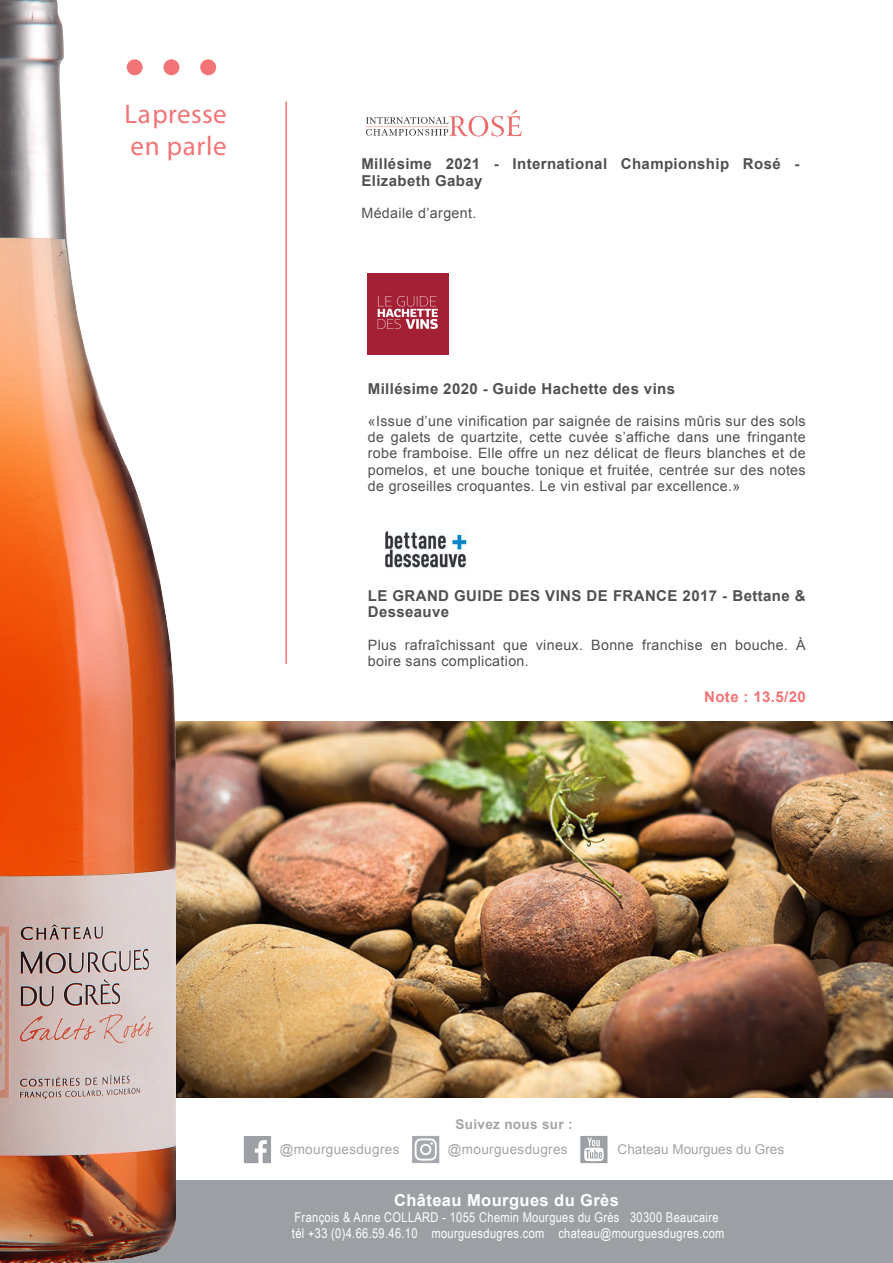
<style>
.page{position:relative;width:893px;height:1263px;background:#fff}
.page>*{position:absolute;margin:0;border:0;box-sizing:border-box;transform-origin:0 0}
.t1{font:27px "Myriad Pro";letter-spacing:.015em;color:#f27476}
.t2{font:700 16.5px "Arial";letter-spacing:.025em;color:#fff}
.t3{font:700 15px/16.2px "Arial";letter-spacing:.025em;color:#51504f}
.t4{font:700 15px "Arial";letter-spacing:.025em;color:#f27476}
.t5{font:14.25px/16.2px "Arial";letter-spacing:.025em;color:#51504f}
.t6{font:13.5px "Arial Narrow";letter-spacing:.025em;color:#fff}
.t7{font:13.5px "Arial";letter-spacing:.025em;color:#a5a4a4}
.t8{font:13.5px "Arial";color:#a5a4a4}
.t9{font:700 13.5px "Arial";letter-spacing:.025em;color:#a5a4a4}
</style>
<div class="page">
<div style="left:0;top:1181px;width:893px;height:82px;background:#9ca0a4"></div>
<img style="left:176px;top:721px;width:717px;height:376px">
<img style="left:0;top:0;width:176px;height:1263px">
<hr style="left:285px;top:101px;width:2px;height:563px;background:#f27476">
<div style="left:200px;top:59px;width:16px;height:16px;background:#f27476;border-radius:50%"></div>
<div style="left:163px;top:59px;width:16px;height:16px;background:#f27476;border-radius:50%"></div>
<div style="left:127px;top:59px;width:16px;height:16px;background:#f27476;border-radius:50%"></div>
<svg style="left:244px;top:1136px;width:27px;height:27px"></svg>
<svg style="left:580px;top:1136px;width:27px;height:27px"></svg>
<svg style="left:412px;top:1136px;width:27px;height:27px"></svg>
<img style="left:368px;top:273px;width:81px;height:81px">
<img style="left:365px;top:109px;width:157px;height:28px">
<img style="left:385px;top:531px;width:82px;height:37px">
<p class="t1" style="left:125px;top:97px;width:104px">La presse</p>
<p class="t1" style="left:131px;top:129px;width:98px">en parle</p>
<p class="t3" style="left:361px;top:156px;width:439px">Millésime 2021 - International Championship Rosé -<br>Elizabeth Gabay</p>
<p class="t5" style="left:361px;top:205px;width:116px">Médaile d’argent.</p>
<p class="t3" style="left:368px;top:381px;width:309px">Millésime 2020 - Guide Hachette des vins</p>
<p class="t5" style="left:368px;top:413px;width:439px;text-align:justify">«Issue d’une vinification par saignée de raisins mûris sur des sols de galets de quartzite, cette cuvée s’affiche dans une fringante robe framboise. Elle offre un nez délicat de fleurs blanches et de pomelos, et une bouche tonique et fruitée, centrée sur des notes de groseilles croquantes. Le vin estival par excellence.»</p>
<p class="t3" style="left:368px;top:588px;width:439px">LE GRAND GUIDE DES VINS DE FRANCE 2017 - Bettane &amp;<br>Desseauve</p>
<p class="t5" style="left:368px;top:637px;width:439px">Plus rafraîchissant que vineux. Bonne franchise en bouche. À boire sans complication.</p>
<p class="t4" style="left:704px;top:686px;width:103px">Note : 13.5/20</p>
<p class="t9" style="left:455px;top:1115px;width:119px">Suivez nous sur :</p>
<p class="t7" style="left:280px;top:1140px;width:121px">@mourguesdugres</p>
<p class="t7" style="left:448px;top:1140px;width:121px">@mourguesdugres</p>
<p class="t8" style="left:618px;top:1140px;width:168px">Chateau Mourgues du Gres</p>
<p class="t2" style="left:394px;top:1189px;width:226px">Château Mourgues du Grès</p>
<p class="t6" style="left:295px;top:1207px;width:425px">François &amp; Anne COLLARD - 1055 Chemin Mourgues du Grès 30300 Beaucaire</p>
<p class="t6" style="left:292px;top:1223px;width:434px">tél +33 (0)4.66.59.46.10 mourguesdugres.com chateau@mourguesdugres.com</p>
</div>
